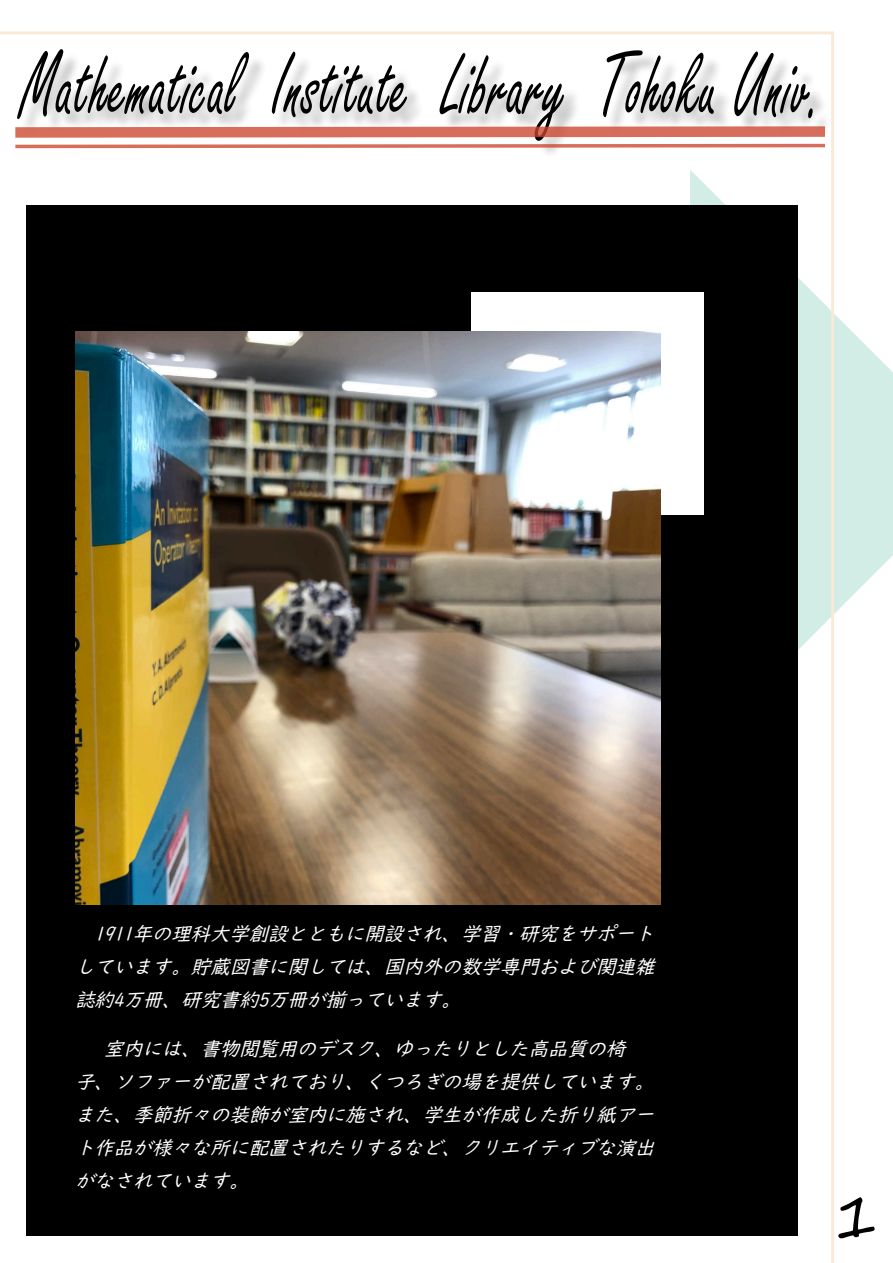
<style>
.page{position:relative;width:893px;height:1263px;background:#fff}
.page>*{position:absolute;margin:0;border:0;box-sizing:border-box;transform-origin:0 0}
.ヘッドライン{font:96.75px "Freestyle Script";color:#000;scale:.67 1}
.ヘッドライン-2{font:60px "Segoe Print";color:#000}
.本文{font:italic 19.5px/33px "UD Digi Kyokasho N R";color:#fff;text-align:justify}
</style>
<div class="page">
<svg style="left:834px;top:314px;width:59px;height:300px;fill:#d2ede6"></svg>
<img style="left:0;top:31px;width:834px;height:1232px">
<p class="ヘッドライン" style="left:21px;top:33px;width:1199px">Mathematical Institute Library Tohoku Univ.</p>
<p class="本文" style="left:75px;top:917px;width:587px;text-indent:19px">1911年の理科大学創設とともに開設され、学習・研究をサポートしています。貯蔵図書に関しては、国内外の数学専門および関連雑誌約4万冊、研究書約5万冊が揃っています。</p>
<p class="本文" style="left:75px;top:1032px;width:587px;text-align:left;text-indent:10px">　室内には、書物閲覧用のデスク、ゆったりとした高品質の椅子、ソファーが配置されており、くつろぎの場を提供しています。また、季節折々の装飾が室内に施され、学生が作成した折り紙アート作品が様々な所に配置されたりするなど、クリエイティブな演出がなされています。</p>
<p class="ヘッドライン-2" style="left:834px;top:1163px;width:45px">1</p>
</div>
